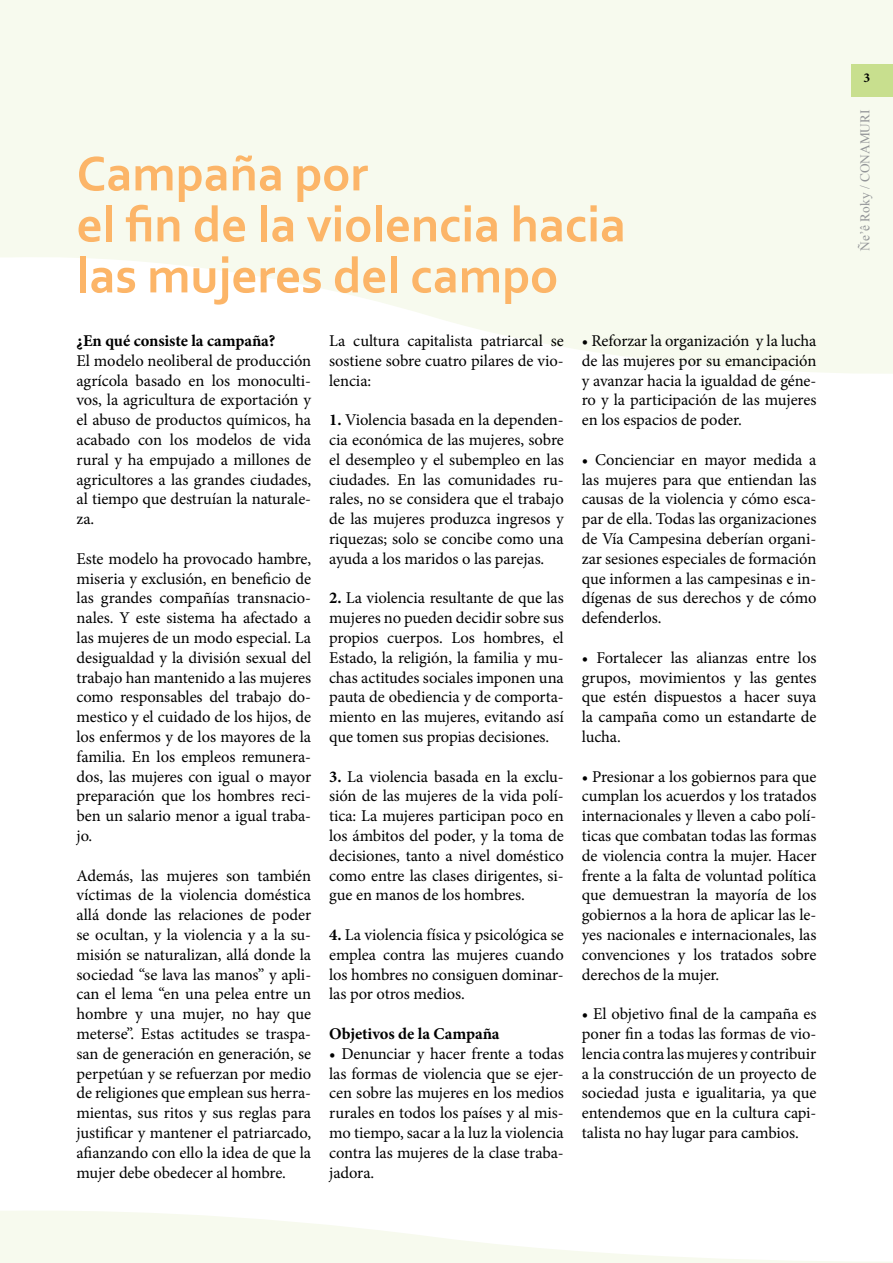
<style>
.page{position:relative;width:893px;height:1263px;background:#fff}
.page>*{position:absolute;margin:0;border:0;box-sizing:border-box;transform-origin:0 0}
.t1{font:700 51px/51px "Corbel";letter-spacing:-.005em;color:#fcb568}
.t2{font:16.5px/19.8px "Minion Pro";letter-spacing:-.005em;color:#000;text-align:justify}
.t3{font:700 16.5px "Minion Pro";letter-spacing:-.005em;color:#000}
.t4{font:700 13.5px "Minion Pro";color:#000}
.t5{font:13.35px "Times New Roman";color:#939598}
.s1{font-weight:700}
</style>
<div class="page">
<svg style="left:0;top:0;width:893px;height:374px;fill:#f7faee"></svg>
<svg style="left:0;top:1211px;width:893px;height:52px;fill:#f9fbf3"></svg>
<div style="left:851px;top:64px;width:42px;height:32px;background:#c8df8e"></div>
<h1 class="t1" style="left:77px;top:147px;width:551px">Campaña por<br>el fin de la violencia hacia las mujeres del campo</h1>
<p class="t3" style="left:77px;top:329px;width:200px">¿En qué consiste la campaña?</p>
<p class="t2" style="left:77px;top:351px;width:236px">El modelo neoliberal de producción agrícola basado en los monoculti&shy;vos, la agricultura de exportación y el abuso de productos químicos, ha acabado con los modelos de vida rural y ha empujado a millones de agricultores a las grandes ciudades, al tiempo que destruían la naturale&shy;za.</p>
<p class="t2" style="left:77px;top:549px;width:236px">Este modelo ha provocado hambre, miseria y exclusión, en beneficio de las grandes compañías transnacio&shy;nales. Y este sistema ha afectado a las mujeres de un modo especial. La desigualdad y la división sexual del trabajo han mantenido a las mujeres como responsables del trabajo do&shy;mestico y el cuidado de los hijos, de los enfermos y de los mayores de la familia. En los empleos remunera&shy;dos, las mujeres con igual o mayor preparación que los hombres reci&shy;ben un salario menor a igual traba&shy;jo.</p>
<p class="t2" style="left:77px;top:865px;width:236px">Además, las mujeres son también víctimas de la violencia doméstica allá donde las relaciones de poder se ocultan, y la violencia y a la su&shy;misión se naturalizan, allá donde la sociedad “se lava las manos” y apli&shy;can el lema “en una pelea entre un hombre y una mujer, no hay que meterse”. Estas actitudes se traspa&shy;san de generación en generación, se perpetúan y se refuerzan por medio de religiones que emplean sus herra&shy;mientas, sus ritos y sus reglas para justificar y mantener el patriarcado, afianzando con ello la idea de que la mujer debe obedecer al hombre.</p>
<p class="t2" style="left:329px;top:331px;width:236px">La cultura capitalista patriarcal se sostiene sobre cuatro pilares de vio&shy;lencia:</p>
<p class="t2" style="left:329px;top:410px;width:236px"><span class="s1">1.</span> Violencia basada en la dependen&shy;cia económica de las mujeres, sobre el desempleo y el subempleo en las ciudades. En las comunidades ru&shy;rales, no se considera que el trabajo de las mujeres produzca ingresos y riquezas; solo se concibe como una ayuda a los maridos o las parejas.</p>
<p class="t2" style="left:329px;top:588px;width:236px"><span class="s1">2.</span> La violencia resultante de que las mujeres no pueden decidir sobre sus propios cuerpos. Los hombres, el Estado, la religión, la familia y mu&shy;chas actitudes sociales imponen una pauta de obediencia y de comporta&shy;miento en las mujeres, evitando así que tomen sus propias decisiones.</p>
<p class="t2" style="left:329px;top:766px;width:236px"><span class="s1">3.</span> La violencia basada en la exclu&shy;sión de las mujeres de la vida polí&shy;tica: La mujeres participan poco en los ámbitos del poder, y la toma de decisiones, tanto a nivel doméstico como entre las clases dirigentes, si&shy;gue en manos de los hombres.</p>
<p class="t2" style="left:329px;top:925px;width:236px"><span class="s1">4.</span> La violencia física y psicológica se emplea contra las mujeres cuando los hombres no consiguen dominar&shy;las por otros medios.</p>
<p class="t3" style="left:329px;top:1022px;width:172px">Objetivos de la Campaña</p>
<p class="t2" style="left:329px;top:1044px;width:236px">• Denunciar y hacer frente a todas las formas de violencia que se ejer&shy;cen sobre las mujeres en los medios rurales en todos los países y al mis&shy;mo tiempo, sacar a la luz la violencia contra las mujeres de la clase traba&shy;jadora.</p>
<p class="t2" style="left:582px;top:331px;width:236px">• Reforzar la organización y la lucha de las mujeres por su emancipación y avanzar hacia la igualdad de géne&shy;ro y la participación de las mujeres en los espacios de poder.</p>
<p class="t2" style="left:582px;top:450px;width:236px">• Concienciar en mayor medida a las mujeres para que entiendan las causas de la violencia y cómo esca&shy;par de ella. Todas las organizaciones de Vía Campesina deberían organi&shy;zar sesiones especiales de formación que informen a las campesinas e in&shy;dígenas de sus derechos y de cómo defenderlos.</p>
<p class="t2" style="left:582px;top:648px;width:236px">• Fortalecer las alianzas entre los grupos, movimientos y las gentes que estén dispuestos a hacer suya la campaña como un estandarte de lucha.</p>
<p class="t2" style="left:582px;top:766px;width:236px">• Presionar a los gobiernos para que cumplan los acuerdos y los tratados internacionales y lleven a cabo polí&shy;ticas que combatan todas las formas de violencia contra la mujer. Hacer frente a la falta de voluntad política que demuestran la mayoría de los gobiernos a la hora de aplicar las le&shy;yes nacionales e internacionales, las convenciones y los tratados sobre derechos de la mujer.</p>
<p class="t2" style="left:582px;top:1004px;width:236px">• El objetivo final de la campaña es poner fin a todas las formas de vio&shy;lencia contra las mujeres y contribuir a la construcción de un proyecto de sociedad justa e igualitaria, ya que entendemos que en la cultura capi&shy;talista no hay lugar para cambios.</p>
<p class="t4" style="left:863px;top:69px;width:8px">3</p>
<p class="t5" style="left:856px;top:251px;width:143px;rotate:-90deg">Ñe’ê Roky / CONAMURI</p>
</div>
